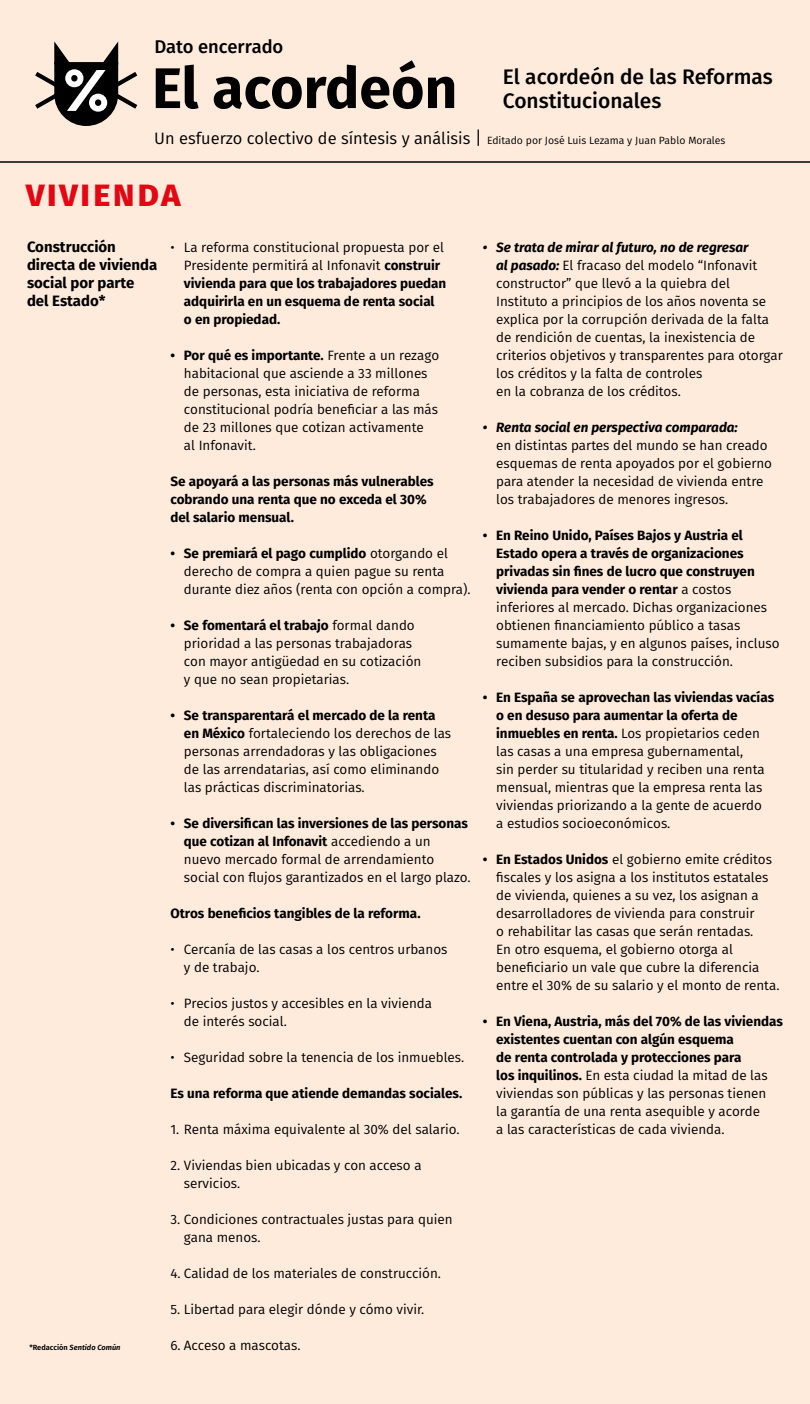
<style>
.page{position:relative;width:810px;height:1404px;background:#feebdc}
.page>*{position:absolute;margin:0;border:0;box-sizing:border-box;transform-origin:0 0}
.titulo_dato_encerrad{font:700 57.22px "Fira Sans";letter-spacing:-.005em;color:#000}
.tema{font:700 37.65px "Fira Sans";letter-spacing:.05em;color:#e30613}
.t1{font:500 21px/24px "Fira Sans";color:#000}
.t2{font:500 18.45px "Fira Sans";color:#000}
.cuerpotxt_dato{font:700 15px/18px "Fira Sans";color:#000}
.t3{font:13.5px/18px "Fira Sans";color:#000}
.cuerpotxt_dato-2{font:700 13.5px/18px "Fira Sans";color:#000}
.cuerpotxt_dato-3{font:10.5px "Fira Sans";color:#000}
.creditos{font:italic 600 7.5px "Fira Sans";color:#000}
.s1{font-size:16.5px}
.s2{font-size:18px}
.s3{font-weight:400}
.s4{font-weight:700}
.s5{font-style:normal}
.s6{font-weight:700;font-style:italic}
</style>
<div class="page">
<svg style="left:35px;top:41px;width:103px;height:85px"></svg>
<hr style="left:0;top:161px;width:810px;height:2px;background:#000">
<p class="t2" style="left:154px;top:32px;width:130px">Dato encerrado</p>
<p class="titulo_dato_encerrad" style="left:152px;top:40px;width:307px">El acordeón</p>
<p class="t1" style="left:503px;top:64px;width:272px">El acordeón de las Reformas<br>Constitucionales</p>
<p class="cuerpotxt_dato-3" style="left:154px;top:133px;width:573px"><span class="s1">Un esfuerzo colectivo de síntesis y análisis</span> <span class="s2">|</span> Editado por José Luis Lezama y Juan Pablo Morales</p>
<p class="tema" style="left:26px;top:161px;width:156px">Vivienda</p>
<p class="cuerpotxt_dato-2" style="left:184px;top:237px;width:264px;text-indent:-14px"><span class="s3">• La reforma constitucional propuesta por el Presidente permitirá al Infonavit</span> construir vivienda para que los trabajadores puedan adquirirla en un esquema de renta social<br>o en propiedad.</p>
<p class="t3" style="left:184px;top:346px;width:257px;text-indent:-14px"><span class="s4">• Por qué es importante.</span> Frente a un rezago habitacional que asciende a 33 millones de personas, esta iniciativa de reforma constitucional podría beneficiar a las más de 23 millones que cotizan activamente<br>al Infonavit.</p>
<p class="cuerpotxt_dato-2" style="left:170px;top:471px;width:265px">Se apoyará a las personas más vulnerables cobrando una renta que no exceda el 30% del salario mensual.</p>
<p class="t3" style="left:184px;top:544px;width:288px;text-indent:-14px"><span class="s4">• Se premiará el pago cumplido</span> otorgando el derecho de compra a quien pague su renta durante diez años (renta con opción a compra).</p>
<p class="t3" style="left:184px;top:616px;width:239px;text-indent:-14px"><span class="s4">• Se fomentará el trabajo</span> formal dando prioridad a las personas trabajadoras con mayor antigüedad en su cotización y que no sean propietarias.</p>
<p class="t3" style="left:184px;top:706px;width:269px;text-indent:-14px"><span class="s4">• Se transparentará el mercado de la renta en México</span> fortaleciendo los derechos de las personas arrendadoras y las obligaciones de las arrendatarias, así como eliminando las prácticas discriminatorias.</p>
<p class="t3" style="left:184px;top:814px;width:288px;text-indent:-14px"><span class="s4">• Se diversifican las inversiones de las personas que cotizan al Infonavit</span> accediendo a un nuevo mercado formal de arrendamiento social con flujos garantizados en el largo plazo.</p>
<p class="cuerpotxt_dato-2" style="left:170px;top:903px;width:252px">Otros beneficios tangibles de la reforma.</p>
<p class="t3" style="left:184px;top:940px;width:265px;text-indent:-14px">• Cercanía de las casas a los centros urbanos y de trabajo.</p>
<p class="t3" style="left:184px;top:994px;width:250px;text-indent:-14px">• Precios justos y accesibles en la vivienda de interés social.</p>
<p class="t3" style="left:170px;top:1048px;width:295px">• Seguridad sobre la tenencia de los inmuebles.</p>
<p class="cuerpotxt_dato-2" style="left:170px;top:1083px;width:293px">Es una reforma que atiende demandas sociales.</p>
<p class="t3" style="left:170px;top:1120px;width:291px">1. Renta máxima equivalente al 30% del salario.</p>
<p class="t3" style="left:184px;top:1156px;width:239px;text-indent:-14px">2. Viviendas bien ubicadas y con acceso a servicios.</p>
<p class="t3" style="left:184px;top:1210px;width:270px;text-indent:-14px">3. Condiciones contractuales justas para quien gana menos.</p>
<p class="t3" style="left:170px;top:1264px;width:272px">4. Calidad de los materiales de construcción.</p>
<p class="t3" style="left:170px;top:1300px;width:255px">5. Libertad para elegir dónde y cómo vivir.</p>
<p class="t3" style="left:170px;top:1336px;width:132px">6. Acceso a mascotas.</p>
<p class="cuerpotxt_dato" style="left:27px;top:237px;width:132px">Construcción directa de vivienda social por parte del Estado*</p>
<p class="creditos" style="left:29px;top:1341px;width:93px"><span class="s5">*Redacción</span> Sentido Común</p>
<p class="t3" style="left:496px;top:238px;width:288px;text-indent:-14px"><span class="s6">• Se trata de mirar al futuro, no de regresar<br>al pasado:</span> El fracaso del modelo “Infonavit constructor” que llevó a la quiebra del Instituto a principios de los años noventa se explica por la corrupción derivada de la falta de rendición de cuentas, la inexistencia de criterios objetivos y transparentes para otorgar los créditos y la falta de controles<br>en la cobranza de los créditos.</p>
<p class="t3" style="left:496px;top:418px;width:277px;text-indent:-14px"><span class="s6">• Renta social en perspectiva comparada:<br></span>en distintas partes del mundo se han creado esquemas de renta apoyados por el gobierno para atender la necesidad de vivienda entre los trabajadores de menores ingresos.</p>
<p class="t3" style="left:496px;top:526px;width:285px;text-indent:-14px"><span class="s4">• En Reino Unido, Países Bajos y Austria el Estado opera a través de organizaciones privadas sin fines de lucro que construyen vivienda para vender o rentar</span> a costos inferiores al mercado. Dichas organizaciones obtienen financiamiento público a tasas sumamente bajas, y en algunos países, incluso reciben subsidios para la construcción.</p>
<p class="t3" style="left:496px;top:688px;width:280px;text-indent:-14px"><span class="s4">• En España se aprovechan las viviendas vacías o en desuso para aumentar la oferta de inmuebles en renta.</span> Los propietarios ceden las casas a una empresa gubernamental,<br>sin perder su titularidad y reciben una renta mensual, mientras que la empresa renta las viviendas priorizando a la gente de acuerdo<br>a estudios socioeconómicos.</p>
<p class="t3" style="left:496px;top:850px;width:285px;text-indent:-14px"><span class="s4">• En Estados Unidos</span> el gobierno emite créditos fiscales y los asigna a los institutos estatales de vivienda, quienes a su vez, los asignan a desarrolladores de vivienda para construir<br>o rehabilitar las casas que serán rentadas.<br>En otro esquema, el gobierno otorga al beneficiario un vale que cubre la diferencia entre el 30% de su salario y el monto de renta.</p>
<p class="t3" style="left:496px;top:1012px;width:288px;text-indent:-14px"><span class="s4">• En Viena, Austria, más del 70% de las viviendas existentes cuentan con algún esquema<br>de renta controlada y protecciones para<br>los inquilinos.</span> En esta ciudad la mitad de las viviendas son públicas y las personas tienen<br>la garantía de una renta asequible y acorde<br>a las características de cada vivienda.</p>
</div>
